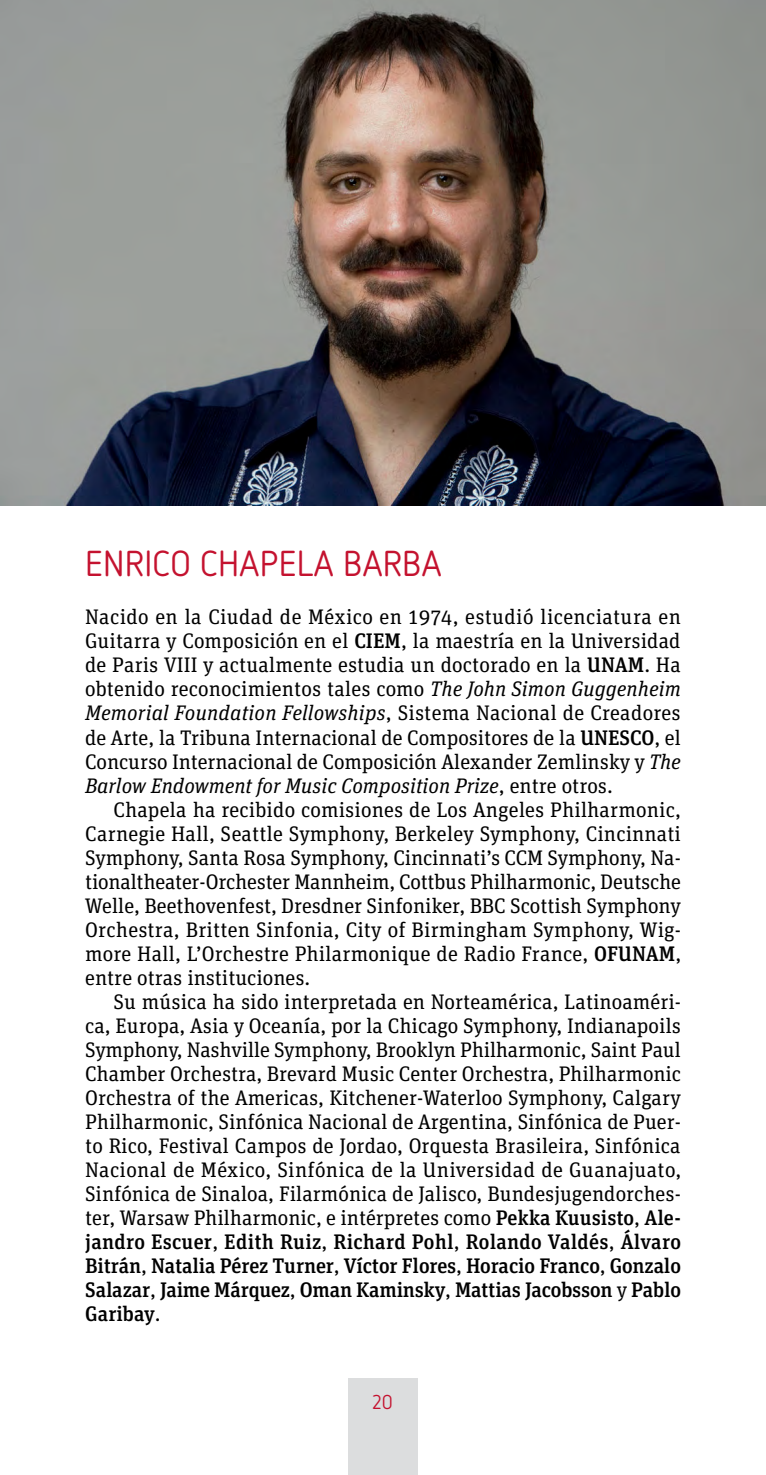
<style>
.page{position:relative;width:766px;height:1475px;background:#fff}
.page>*{position:absolute;margin:0;border:0;box-sizing:border-box;transform-origin:0 0}
.t1{font:36px "Netto OT";letter-spacing:.01em;color:#c4122f}
.t2{font:21px/24px "Unit Slab Pro";letter-spacing:-.005em;color:#000;text-align:justify}
.t3{font:20px "Netto OT";color:#c4122f}
.s1{font-weight:500}
.s2{font-style:italic}
</style>
<div class="page">
<div style="left:348px;top:1378px;width:70px;height:96px;background:#dcddde"></div>
<img style="left:0;top:0;width:765px;height:505px">
<h1 class="t1" style="left:85px;top:541px;width:358px">ENRICO CHAPELA BARBA</h1>
<p class="t2" style="left:85px;top:604px;width:597px">Nacido en la Ciudad de México en 1974, estudió licenciatura en Guitarra y Composición en el <span class="s1">CIEM</span>, la maestría en la Universidad de Paris VIII y actualmente estudia un doctorado en la <span class="s1">UNAM</span>. Ha obtenido reconocimientos tales como <span class="s2">The John Simon Guggenheim Memorial Foundation Fellowships</span>, Sistema Nacional de Creadores de Arte, la Tribuna Internacional de Compositores de la <span class="s1">UNESCO</span>, el Concurso Internacional de Composición Alexander Zemlinsky y <span class="s2">The Barlow Endowment for Music Composition Prize</span>, entre otros.</p>
<p class="t2" style="left:85px;top:796px;width:597px;text-indent:28px">Chapela ha recibido comisiones de Los Angeles Philharmonic, Carnegie Hall, Seattle Symphony, Berkeley Symphony, Cincinnati Symphony, Santa Rosa Symphony, Cincinnati’s CCM Symphony, Na&shy;tionaltheater-Orchester Mannheim, Cottbus Philharmonic, Deutsche Welle, Beethovenfest, Dresdner Sinfoniker, BBC Scottish Symphony Orchestra, Britten Sinfonia, City of Birmingham Symphony, Wig&shy;more Hall, L’Orchestre Philarmonique de Radio France, <span class="s1">OFUNAM</span>, entre otras instituciones.</p>
<p class="t2" style="left:85px;top:988px;width:597px;text-indent:28px">Su música ha sido interpretada en Norteamérica, Latinoaméri&shy;ca, Europa, Asia y Oceanía, por la Chicago Symphony, Indianapoils Symphony, Nashville Symphony, Brooklyn Philharmonic, Saint Paul Chamber Orchestra, Brevard Music Center Orchestra, Philharmonic Orchestra of the Americas, Kitchener-Waterloo Symphony, Calgary Philharmonic, Sinfónica Nacional de Argentina, Sinfónica de Puer&shy;to Rico, Festival Campos de Jordao, Orquesta Brasileira, Sinfónica Nacional de México, Sinfónica de la Universidad de Guanajuato, Sinfónica de Sinaloa, Filarmónica de Jalisco, Bundesjugendorches&shy;ter, Warsaw Philharmonic, e intérpretes como <span class="s1">Pekka Kuusisto</span>, <span class="s1">Ale&shy;jandro Escuer</span>, <span class="s1">Edith Ruiz</span>, <span class="s1">Richard Pohl</span>, <span class="s1">Rolando Valdés</span>, <span class="s1">Álvaro Bitrán</span>, <span class="s1">Natalia Pérez Turner</span>, <span class="s1">Víctor Flores</span>, <span class="s1">Horacio Franco</span>, <span class="s1">Gonzalo Salazar</span>, <span class="s1">Jaime Márquez</span>, <span class="s1">Oman Kaminsky</span>, <span class="s1">Mattias Jacobsson</span> y <span class="s1">Pablo Garibay</span>.</p>
<p class="t3" style="left:372px;top:1389px;width:22px">20</p>
</div>
